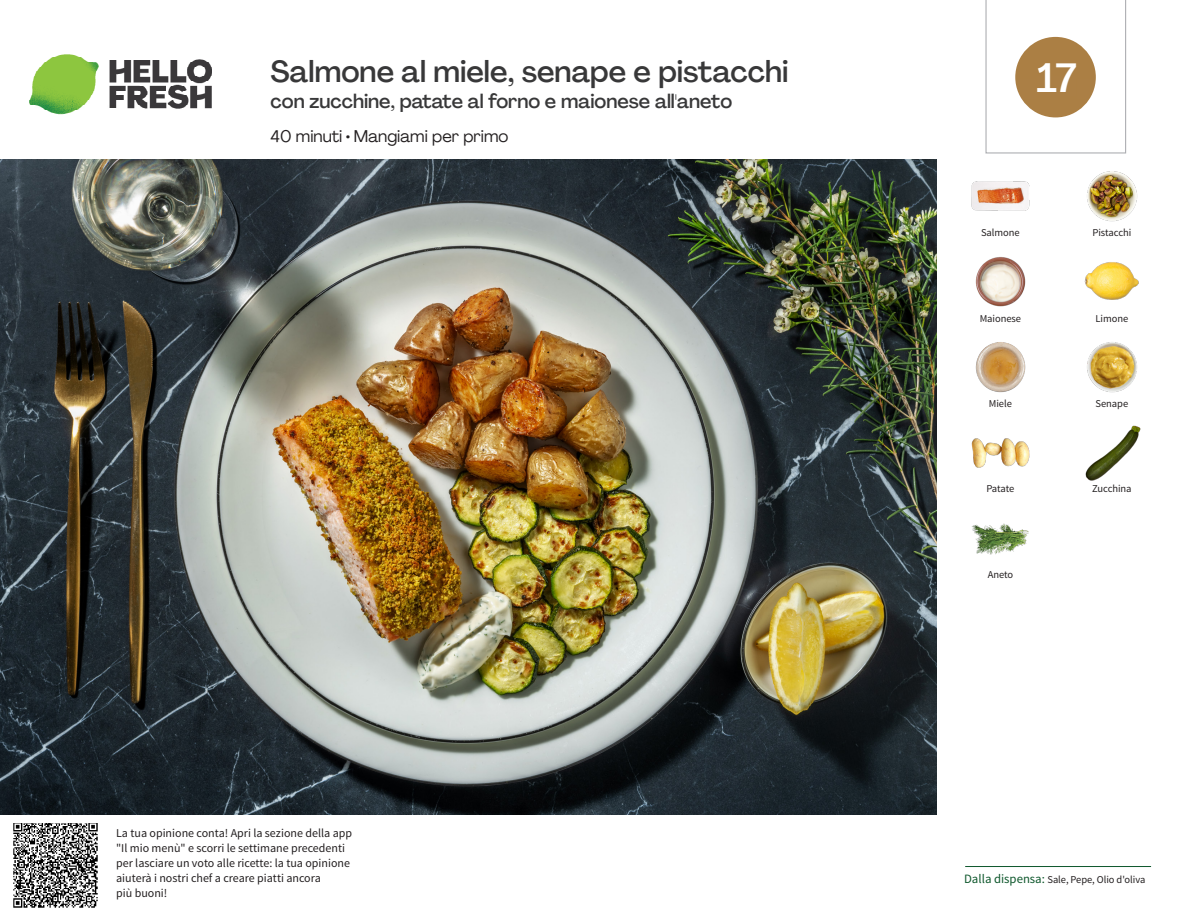
<style>
.page{position:relative;width:1188px;height:918px;background:#fff}
.page>*{position:absolute;margin:0;border:0;box-sizing:border-box;transform-origin:0 0}
._24_Recipe_Nr_Bag{font:500 40.5px "Agrandir";color:#fff}
._15_Titel_UK{font:500 30px "Agrandir";color:#383839}
._15_Titel_UK-2{font:500 19.5px "Agrandir";color:#383839}
._02_Box_Type{font:16.5px "Agrandir";color:#231f20}
._06_Before_Start{font:12px/15px "Source Sans Pro";color:#231f20}
._18_FRONT_ingredients_UK{font:10.5px "Source Sans Pro";letter-spacing:-.005em;color:#231f20}
.t1{font:10.5px "Source Sans Variable";letter-spacing:-.005em;color:#231f20}
.s1{font-family:"Source Sans Pro";font-size:12.75px;color:#0e572c}
</style>
<div class="page">
<img style="left:30px;top:54px;width:181px;height:61px">
<hr style="left:965px;top:866px;width:186px;height:1px;background:#0e572c">
<img style="left:0;top:159px;width:936px;height:655px">
<img style="left:1087px;top:171px;width:51px;height:51px">
<img style="left:972px;top:181px;width:57px;height:30px">
<img style="left:1084px;top:262px;width:55px;height:38px">
<img style="left:975px;top:257px;width:51px;height:50px">
<img style="left:1087px;top:342px;width:50px;height:51px">
<img style="left:975px;top:342px;width:51px;height:51px">
<img style="left:1085px;top:425px;width:56px;height:56px">
<img style="left:972px;top:438px;width:57px;height:30px">
<img style="left:972px;top:523px;width:57px;height:32px">
<img style="left:14px;top:824px;width:84px;height:84px">
<svg style="left:985px;top:0;width:141px;height:154px"></svg>
<p class="_15_Titel_UK" style="left:271px;top:53px;width:520px">Salmone al miele, senape e pistacchi</p>
<p class="_15_Titel_UK-2" style="left:271px;top:89px;width:463px">con zucchine, patate al forno e maionese all'aneto</p>
<p class="_02_Box_Type" style="left:271px;top:126px;width:239px">40 minuti • Mangiami per primo</p>
<p class="_06_Before_Start" style="left:116px;top:826px;width:237px">La tua opinione conta! Apri la sezione della app "Il mio menù" e scorri le settimane precedenti per lasciare un voto alle ricette: la tua opinione aiuterà i nostri chef a creare piatti ancora<br>più buoni!</p>
<p class="_24_Recipe_Nr_Bag" style="left:1037px;top:53px;width:42px">17</p>
<p class="_18_FRONT_ingredients_UK" style="left:981px;top:226px;width:40px">Salmone</p>
<p class="_18_FRONT_ingredients_UK" style="left:1092px;top:226px;width:40px">Pistacchi</p>
<p class="_18_FRONT_ingredients_UK" style="left:980px;top:312px;width:43px">Maionese</p>
<p class="_18_FRONT_ingredients_UK" style="left:1096px;top:312px;width:34px">Limone</p>
<p class="_18_FRONT_ingredients_UK" style="left:989px;top:397px;width:25px">Miele</p>
<p class="_18_FRONT_ingredients_UK" style="left:1096px;top:397px;width:34px">Senape</p>
<p class="_18_FRONT_ingredients_UK" style="left:986px;top:482px;width:30px">Patate</p>
<p class="_18_FRONT_ingredients_UK" style="left:1092px;top:482px;width:41px">Zucchina</p>
<p class="_18_FRONT_ingredients_UK" style="left:988px;top:568px;width:27px">Aneto</p>
<p class="t1" style="left:964px;top:873px;width:183px"><span class="s1">Dalla dispensa:</span> Sale, Pepe, Olio d'oliva</p>
</div>
